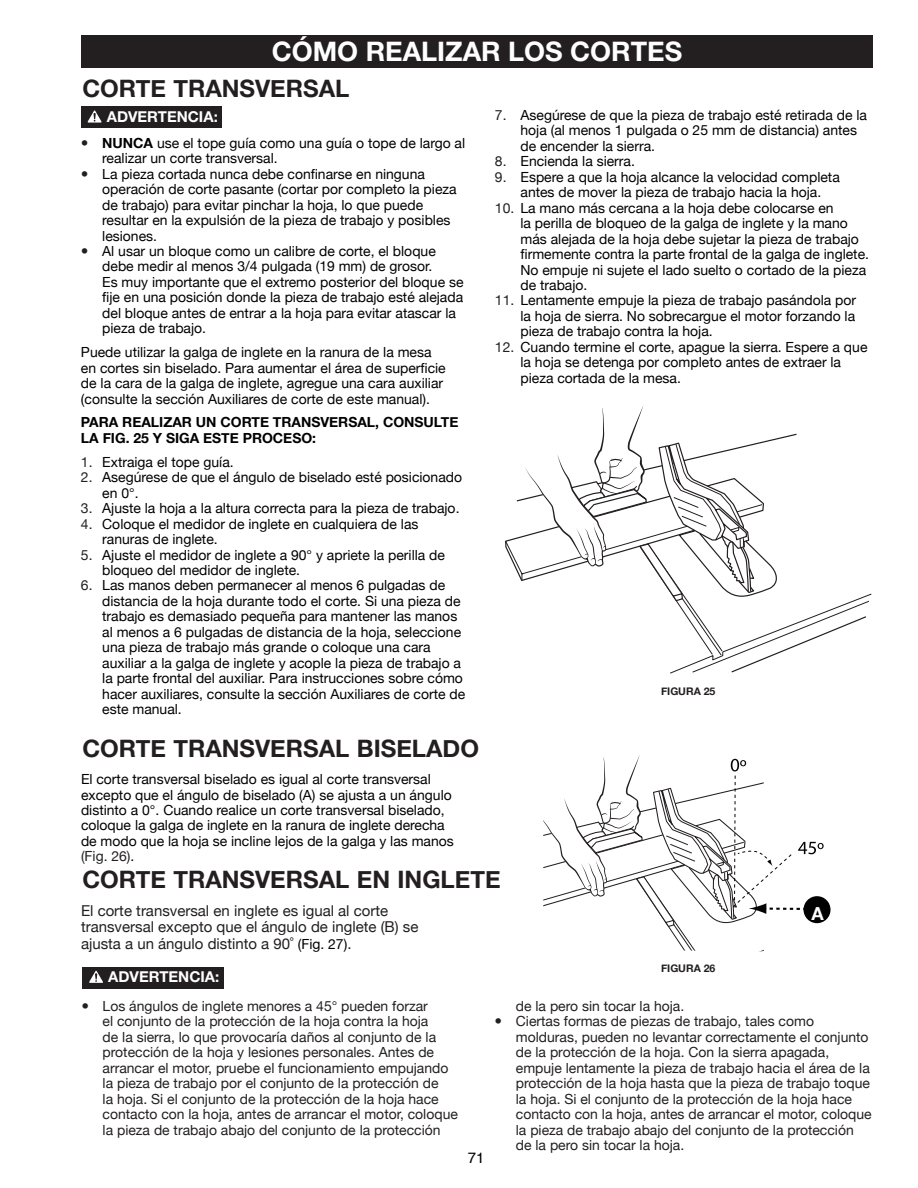
<style>
.page{position:relative;width:918px;height:1188px;background:#fff}
.page>*{position:absolute;margin:0;border:0;box-sizing:border-box;transform-origin:0 0}
.Body_Title{font:700 27px "Helvetica Neue LT Std";color:#fff}
.Body_Sub-Title{font:700 24px "Helvetica Neue";color:#231f20}
.callouts{font:700 18px "Helvetica Neue";color:#fff}
.t1{font:15px/16.5px "Helvetica Neue";color:#231f20}
.Body_Text_10_11{font:700 15px "Helvetica Neue LT Std";color:#fff}
.t2{font:15px "Helvetica";color:#000}
.t3{font:13.95px/15.5px "Helvetica Neue";color:#000}
.t4{font:13.95px/15.5px "Helvetica Neue";color:#231f20}
.t5{font:700 13.95px/15.5px "Helvetica Neue";color:#000}
.center{font:700 10.5px "Helvetica Neue";color:#231f20}
.s1{font-weight:700}
.s2{color:#231f20}
.s3{font-size:13.95px;color:#000}
</style>
<div class="page">
<div style="left:81px;top:35px;width:792px;height:33px;background:#231f20"></div>
<div style="left:81px;top:107px;width:105px;height:21px;background:#231f20"></div>
<svg style="left:88px;top:110px;width:14px;height:13px"></svg>
<div style="left:103px;top:107px;width:119px;height:21px;background:#231f20"></div>
<svg style="left:505px;top:405px;width:363px;height:268px"></svg>
<svg style="left:804px;top:896px;width:27px;height:27px"></svg>
<svg style="left:543px;top:755px;width:281px;height:196px"></svg>
<div style="left:83px;top:967px;width:105px;height:21px;background:#231f20"></div>
<svg style="left:89px;top:971px;width:14px;height:12px"></svg>
<div style="left:104px;top:967px;width:119px;height:21px;background:#231f20"></div>
<p class="Body_Title" style="left:272px;top:35px;width:412px">CÓMO REALIZAR LOS CORTES</p>
<p class="Body_Sub-Title" style="left:82px;top:74px;width:268px">CORTE TRANSVERSAL</p>
<p class="Body_Text_10_11" style="left:107px;top:107px;width:113px">ADVERTENCIA:</p>
<p class="t3" style="left:102px;top:135px;width:364px"><span class="s1">NUNCA</span> use el tope guía como una guía o tope de largo al realizar un corte transversal.</p>
<p class="t3" style="left:102px;top:166px;width:356px">La pieza cortada nunca debe confinarse en ninguna operación de corte pasante (cortar por completo la pieza de trabajo) para evitar pinchar la hoja, lo que puede resultar en la expulsión de la pieza de trabajo y posibles lesiones.</p>
<p class="t3" style="left:102px;top:243px;width:363px">Al usar un bloque como un calibre de corte, el bloque debe medir al menos 3/4 pulgada (19 mm) de grosor.<br>Es muy importante que el extremo posterior del bloque se fije en una posición donde la pieza de trabajo esté alejada del bloque antes de entrar a la hoja para evitar atascar la pieza de trabajo.</p>
<p class="t3" style="left:81px;top:344px;width:366px">Puede utilizar la galga de inglete en la ranura de la mesa en cortes sin biselado. Para aumentar el área de superficie de la cara de la galga de inglete, agregue una cara auxiliar (consulte la sección Auxiliares de corte de este manual).</p>
<p class="t5" style="left:81px;top:414px;width:379px">PARA REALIZAR UN CORTE TRANSVERSAL, CONSULTE<br>LA FIG. 25 Y SIGA ESTE PROCESO:</p>
<p class="t3" style="left:81px;top:454px;width:154px"><span class="s2">1.</span> Extraiga el tope guía.</p>
<p class="t3" style="left:102px;top:469px;width:361px;text-indent:-21px"><span class="s2">2.</span> Asegúrese de que el ángulo de biselado esté posicionado en 0°.</p>
<p class="t3" style="left:81px;top:500px;width:380px"><span class="s2">3.</span> Ajuste la hoja a la altura correcta para la pieza de trabajo.</p>
<p class="t3" style="left:102px;top:516px;width:318px;text-indent:-21px"><span class="s2">4.</span> Coloque el medidor de inglete en cualquiera de las ranuras de inglete.</p>
<p class="t3" style="left:102px;top:547px;width:344px;text-indent:-21px"><span class="s2">5.</span> Ajuste el medidor de inglete a 90° y apriete la perilla de bloqueo del medidor de inglete.</p>
<p class="t3" style="left:102px;top:578px;width:364px;text-indent:-21px"><span class="s2">6.</span> Las manos deben permanecer al menos 6 pulgadas de distancia de la hoja durante todo el corte. Si una pieza de trabajo es demasiado pequeña para mantener las manos al menos a 6 pulgadas de distancia de la hoja, seleccione una pieza de trabajo más grande o coloque una cara auxiliar a la galga de inglete y acople la pieza de trabajo a la parte frontal del auxiliar. Para instrucciones sobre cómo hacer auxiliares, consulte la sección Auxiliares de corte de este manual.</p>
<p class="Body_Sub-Title" style="left:82px;top:734px;width:398px">CORTE TRANSVERSAL BISELADO</p>
<p class="t3" style="left:81px;top:771px;width:374px">El corte transversal biselado es igual al corte transversal excepto que el ángulo de biselado (A) se ajusta a un ángulo distinto a 0°. Cuando realice un corte transversal biselado, coloque la galga de inglete en la ranura de inglete derecha de modo que la hoja se incline lejos de la galga y las manos <span class="s2">(Fig. 26)</span>.</p>
<p class="t3" style="left:521px;top:107px;width:348px;text-indent:-26px"><span class="s2">7.</span> Asegúrese de que la pieza de trabajo esté retirada de la hoja (al menos 1 pulgada o 25 mm de distancia) antes de encender la sierra.</p>
<p class="t3" style="left:495px;top:153px;width:141px"><span class="s2">8.</span> Encienda la sierra.</p>
<p class="t3" style="left:495px;top:169px;width:346px;text-align:center"><span class="s2">9.</span> Espere a que la hoja alcance la velocidad completa antes de mover la pieza de trabajo hacia la hoja.</p>
<p class="t3" style="left:521px;top:200px;width:350px;text-indent:-26px"><span class="s2">10.</span> La mano más cercana a la hoja debe colocarse en<br>la perilla de bloqueo de la galga de inglete y la mano más alejada de la hoja debe sujetar la pieza de trabajo firmemente contra la parte frontal de la galga de inglete.<br>No empuje ni sujete el lado suelto o cortado de la pieza de trabajo.</p>
<p class="t3" style="left:521px;top:293px;width:337px;text-align:justify;text-indent:-26px"><span class="s2">11.</span> Lentamente empuje la pieza de trabajo pasándola por la hoja de sierra. No sobrecargue el motor forzando la pieza de trabajo contra la hoja.</p>
<p class="t3" style="left:521px;top:339px;width:349px;text-indent:-26px"><span class="s2">12.</span> Cuando termine el corte, apague la sierra. Espere a que la hoja se detenga por completo antes de extraer la pieza cortada de la mesa.</p>
<p class="center" style="left:661px;top:685px;width:56px">FIGURA 25</p>
<p class="Body_Sub-Title" style="left:83px;top:865px;width:420px">CORTE TRANSVERSAL EN INGLETE</p>
<p class="t1" style="left:81px;top:902px;width:339px">El corte transversal en inglete es igual al corte transversal excepto que el ángulo de inglete (B) se ajusta a un ángulo distinto a 90˚ <span class="s3">(Fig. 27)</span>.</p>
<p class="Body_Text_10_11" style="left:108px;top:968px;width:113px">ADVERTENCIA:</p>
<p class="t4" style="left:103px;top:998px;width:357px">Los ángulos de inglete menores a 45° pueden forzar<br>el conjunto de la protección de la hoja contra la hoja<br>de la sierra, lo que provocaría daños al conjunto de la protección de la hoja y lesiones personales. Antes de arrancar el motor, pruebe el funcionamiento empujando la pieza de trabajo por el conjunto de la protección de<br>la hoja. Si el conjunto de la protección de la hoja hace contacto con la hoja, antes de arrancar el motor, coloque la pieza de trabajo abajo del conjunto de la protección</p>
<p class="t2" style="left:468px;top:1148px;width:18px">71</p>
<p class="center" style="left:661px;top:961px;width:56px">FIGURA 26</p>
<p class="callouts" style="left:811px;top:902px;width:14px">A</p>
<p class="t4" style="left:516px;top:998px;width:170px">de la pero sin tocar la hoja.</p>
<p class="t4" style="left:516px;top:1014px;width:357px">Ciertas formas de piezas de trabajo, tales como molduras, pueden no levantar correctamente el conjunto de la protección de la hoja. Con la sierra apagada, empuje lentamente la pieza de trabajo hacia el área de la protección de la hoja hasta que la pieza de trabajo toque la hoja. Si el conjunto de la protección de la hoja hace contacto con la hoja, antes de arrancar el motor, coloque la pieza de trabajo abajo del conjunto de la protección de la pero sin tocar la hoja.</p>
</div>
